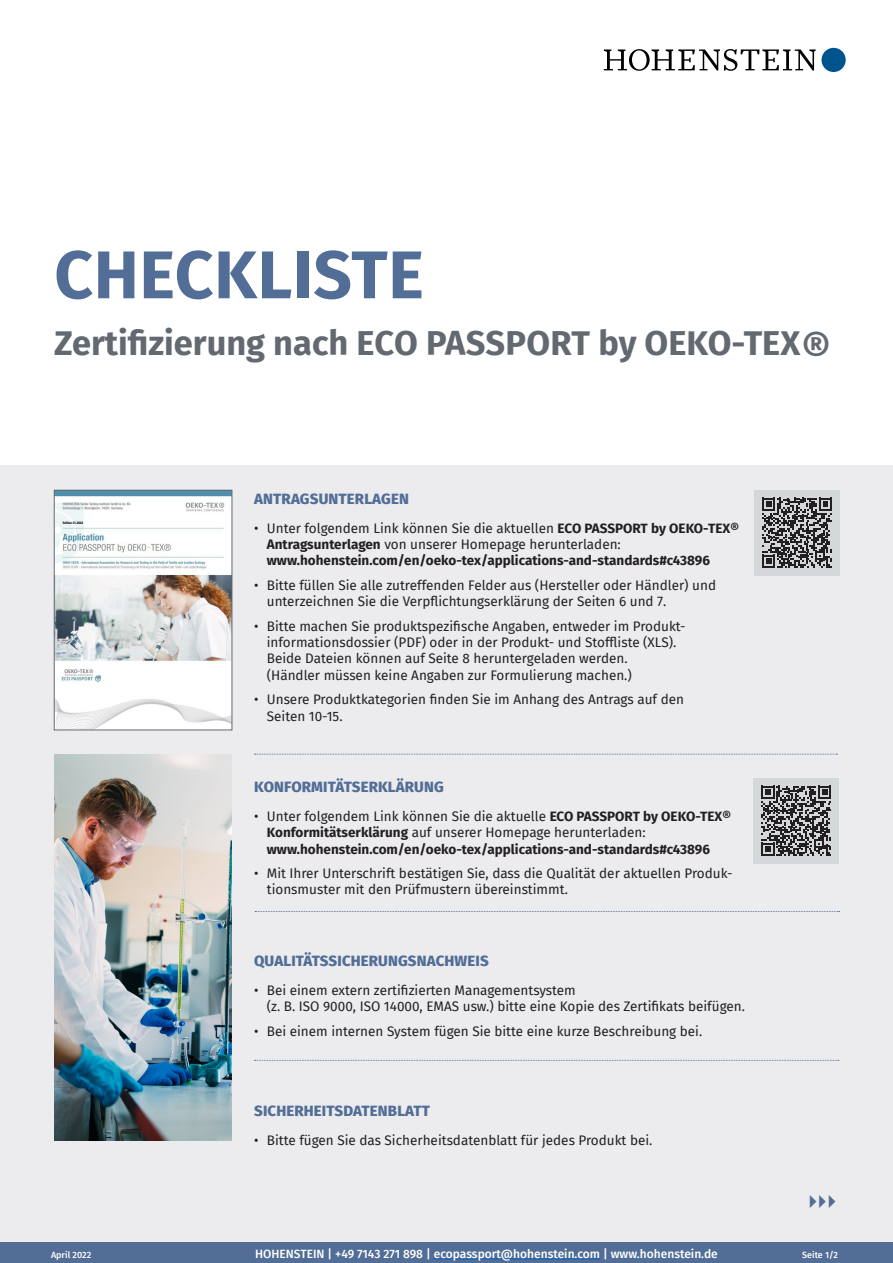
<style>
.page{position:relative;width:893px;height:1263px;background:#fff}
.page>*{position:absolute;margin:0;border:0;box-sizing:border-box;transform-origin:0 0}
.t1{font:700 67.5px "Fira Sans";letter-spacing:.01em;color:#526e97}
.t2{font:700 34.35px "Fira Sans";color:#626970}
.Headline_Text{font:800 15px "Fira Sans";letter-spacing:.01em;color:#526e97}
.t3{font:13.5px/16.2px "Fira Sans";color:#231f20}
.t4{font:700 13.5px/16.2px "Fira Sans";color:#231f20}
.t5{font:500 12px "Fira Sans";color:#fff}
.t6{font:500 9px "Fira Sans";color:#fff}
.s1{font-style:italic;font-size:45px}
.s2{font-weight:400}
</style>
<div class="page">
<div style="left:0;top:466px;width:893px;height:797px;background:#ececee"></div>
<svg style="left:255px;top:911px;width:585px;height:1px"></svg>
<svg style="left:604px;top:49px;width:212px;height:22px"></svg>
<div style="left:821px;top:48px;width:25px;height:24px;background:#00548e;border-radius:50%"></div>
<img style="left:56px;top:492px;width:174px;height:236px">
<div style="left:54px;top:490px;width:178px;height:240px;border:1px solid #626970"></div>
<svg style="left:254px;top:754px;width:583px;height:1px"></svg>
<div style="left:0;top:1242px;width:893px;height:21px;background:#526e97"></div>
<hr style="left:434px;top:1258px;width:166px;height:1px;background:#0563c1">
<div style="left:754px;top:490px;width:86px;height:85px;background:#d5d8db"></div>
<svg style="left:762px;top:498px;width:70px;height:70px"></svg>
<div style="left:754px;top:778px;width:85px;height:86px;background:#d5d8db"></div>
<svg style="left:761px;top:786px;width:70px;height:70px"></svg>
<svg style="left:254px;top:1060px;width:585px;height:1px"></svg>
<img style="left:54px;top:755px;width:178px;height:386px">
<p class="t1" style="left:54px;top:218px;width:371px">CHECKLISTE</p>
<p class="t2" style="left:54px;top:314px;width:776px">Zertifizierung nach ECO PASSPORT by OEKO-TEX<span class="s1">®</span></p>
<p class="Headline_Text" style="left:254px;top:486px;width:156px">ANTRAGSUNTERLAGEN</p>
<p class="t4" style="left:267px;top:519px;width:474px;text-indent:-13px"><span class="s2">• Unter folgendem Link können Sie die aktuellen</span> ECO PASSPORT by OEKO-TEX®<br>Antragsunterlagen <span class="s2">von unserer Homepage herunterladen: </span>www.hohenstein.com/en/oeko-tex/applications-and-standards#c43896</p>
<p class="t3" style="left:267px;top:577px;width:451px;text-indent:-13px">• Bitte füllen Sie alle zutreffenden Felder aus (Hersteller oder Händler) und unterzeichnen Sie die Verpflichtungserklärung der Seiten 6 und 7.</p>
<p class="t3" style="left:267px;top:618px;width:420px;text-indent:-13px">• Bitte machen Sie produktspezifische Angaben, entweder im Produkt&shy;informationsdossier (PDF) oder in der Produkt- und Stoffliste (XLS).<br>Beide Dateien können auf Seite 8 heruntergeladen werden.<br>(Händler müssen keine Angaben zur Formulierung machen.)</p>
<p class="t3" style="left:267px;top:691px;width:419px;text-indent:-13px">• Unsere Produktkategorien finden Sie im Anhang des Antrags auf den<br>Seiten 10-15.</p>
<p class="Headline_Text" style="left:254px;top:774px;width:191px">KONFORMITÄTSERKLÄRUNG</p>
<p class="t4" style="left:267px;top:807px;width:466px;text-indent:-13px"><span class="s2">• Unter folgendem Link können Sie die aktuelle</span> ECO PASSPORT by OEKO-TEX®<br>Konformitätserklärung <span class="s2">auf unserer Homepage herunterladen: </span>www.hohenstein.com/en/oeko-tex/applications-and-standards#c43896</p>
<p class="t3" style="left:267px;top:865px;width:467px;text-indent:-13px">• Mit Ihrer Unterschrift bestätigen Sie, dass die Qualität der aktuellen Produk&shy;tionsmuster mit den Prüfmustern übereinstimmt.</p>
<p class="Headline_Text" style="left:254px;top:948px;width:236px">QUALITÄTSSICHERUNGSNACHWEIS</p>
<p class="t3" style="left:267px;top:982px;width:480px;text-indent:-13px">• Bei einem extern zertifizierten Managementsystem<br>(z. B. ISO 9000, ISO 14000, EMAS usw.) bitte eine Kopie des Zertifikats beifügen.</p>
<p class="t3" style="left:254px;top:1023px;width:450px">• Bei einem internen System fügen Sie bitte eine kurze Beschreibung bei.</p>
<p class="Headline_Text" style="left:254px;top:1098px;width:177px">SICHERHEITSDATENBLATT</p>
<p class="t3" style="left:254px;top:1132px;width:400px">• Bitte fügen Sie das Sicherheitsdatenblatt für jedes Produkt bei.</p>
<p class="t6" style="left:51px;top:1248px;width:42px">April 2022</p>
<p class="t5" style="left:255px;top:1244px;width:464px">HOHENSTEIN | +49 7143 271 898 | ecopassport@hohenstein.com | www.hohenstein.de</p>
<p class="t6" style="left:802px;top:1248px;width:37px">Seite 1/2</p>
</div>
